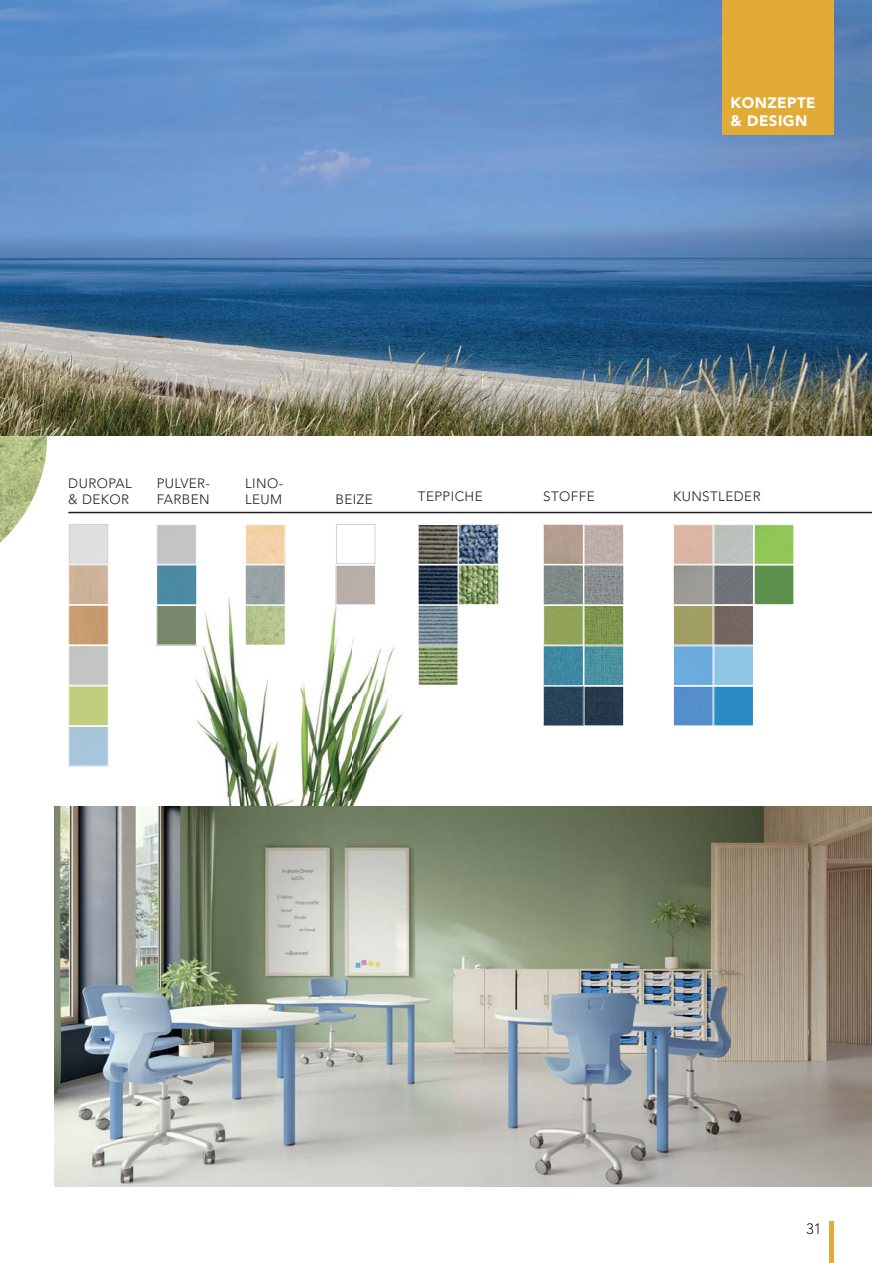
<style>
.page{position:relative;width:872px;height:1263px;background:#fff}
.page>*{position:absolute;margin:0;border:0;box-sizing:border-box;transform-origin:0 0}
.t1{font:900 15px/18px "Avenir LT";letter-spacing:.03em;color:#fff}
.t2{font:300 15px "Avenir LT";color:#231f20}
.t3{font:300 13.5px/16.2px "Avenir LT";letter-spacing:.03em;color:#231f20}
</style>
<div class="page">
<img style="left:195px;top:597px;width:209px;height:209px">
<img style="left:54px;top:806px;width:818px;height:380px">
<hr style="left:829px;top:1222px;width:4px;height:41px;background:#e1ab36">
<svg style="left:157px;top:565px;width:40px;height:40px"></svg>
<div style="left:157px;top:605px;width:39px;height:40px;background:#77886b"></div>
<div style="left:156px;top:605px;width:41px;height:40px;border:1px solid #fff"></div>
<div style="left:157px;top:525px;width:39px;height:39px;background:#c2c5c1"></div>
<div style="left:156px;top:524px;width:41px;height:41px;border:1px solid #fff"></div>
<svg style="left:245px;top:565px;width:40px;height:80px"></svg>
<div style="left:245px;top:525px;width:40px;height:39px;background:#f3d2a8"></div>
<div style="left:245px;top:524px;width:40px;height:41px;border:1px solid #fff"></div>
<img style="left:420px;top:647px;width:36px;height:37px">
<div style="left:418px;top:645px;width:40px;height:41px;border:1px solid #fff"></div>
<img style="left:460px;top:567px;width:37px;height:36px">
<svg style="left:418px;top:525px;width:40px;height:120px"></svg>
<svg style="left:460px;top:526px;width:37px;height:37px"></svg>
<div style="left:458px;top:524px;width:41px;height:41px;border:1px solid #fff"></div>
<div style="left:458px;top:565px;width:41px;height:40px;border:1px solid #fff"></div>
<img style="left:585px;top:607px;width:37px;height:117px">
<div style="left:543px;top:605px;width:40px;height:40px;background:#92a45a"></div>
<div style="left:543px;top:605px;width:40px;height:40px;border:1px solid #fff"></div>
<svg style="left:543px;top:645px;width:40px;height:81px"></svg>
<svg style="left:543px;top:524px;width:81px;height:81px"></svg>
<div style="left:583px;top:686px;width:41px;height:40px;border:1px solid #fff"></div>
<div style="left:583px;top:645px;width:41px;height:41px;border:1px solid #fff"></div>
<div style="left:583px;top:524px;width:41px;height:41px;border:1px solid #fff"></div>
<div style="left:583px;top:605px;width:41px;height:40px;border:1px solid #fff"></div>
<img style="left:675px;top:526px;width:77px;height:198px">
<svg style="left:673px;top:565px;width:40px;height:40px"></svg>
<div style="left:673px;top:605px;width:40px;height:40px;background:#a19e63"></div>
<div style="left:673px;top:605px;width:40px;height:40px;border:1px solid #fff"></div>
<div style="left:673px;top:525px;width:40px;height:39px;background:#dab5a3"></div>
<div style="left:673px;top:524px;width:40px;height:41px;border:1px solid #fff"></div>
<div style="left:713px;top:524px;width:41px;height:41px;border:1px solid #fff"></div>
<div style="left:713px;top:565px;width:41px;height:40px;border:1px solid #fff"></div>
<div style="left:713px;top:605px;width:41px;height:40px;border:1px solid #fff"></div>
<div style="left:673px;top:645px;width:40px;height:41px;border:1px solid #fff"></div>
<div style="left:673px;top:686px;width:40px;height:40px;border:1px solid #fff"></div>
<div style="left:713px;top:645px;width:41px;height:41px;border:1px solid #fff"></div>
<div style="left:713px;top:686px;width:41px;height:40px;border:1px solid #fff"></div>
<img style="left:756px;top:526px;width:36px;height:37px">
<div style="left:754px;top:524px;width:40px;height:41px;border:1px solid #fff"></div>
<div style="left:754px;top:565px;width:40px;height:40px;background:#5c904d"></div>
<div style="left:754px;top:565px;width:40px;height:40px;border:1px solid #fff"></div>
<hr style="left:68px;top:512px;width:804px;height:1px;background:#231f20">
<div style="left:68px;top:645px;width:41px;height:41px;border:1px solid #fff"></div>
<div style="left:68px;top:524px;width:40px;height:40px;border:1px solid #fff"></div>
<div style="left:68px;top:564px;width:41px;height:41px;border:1px solid #fff"></div>
<div style="left:69px;top:686px;width:39px;height:40px;background:#c1ce7e"></div>
<div style="left:68px;top:686px;width:41px;height:40px;border:1px solid #fff"></div>
<div style="left:68px;top:726px;width:41px;height:40px;border:1px solid #fff"></div>
<div style="left:68px;top:605px;width:41px;height:40px;border:1px solid #fff"></div>
<svg style="left:69px;top:524px;width:39px;height:39px"></svg>
<svg style="left:335px;top:524px;width:41px;height:82px"></svg>
<img style="left:0;top:436px;width:47px;height:107px">
<img style="left:0;top:0;width:872px;height:436px">
<div style="left:722px;top:0;width:111px;height:134px;background:#e1ab36"></div>
<p class="t1" style="left:730px;top:94px;width:87px">KONZEPTE &amp; DESIGN</p>
<p class="t1" style="left:747px;top:94px;width:87px">KONZEPTE &amp; DESIGN</p>
<p class="t3" style="left:68px;top:476px;width:65px">DUROPAL &amp; DEKOR</p>
<p class="t3" style="left:157px;top:476px;width:55px">PULVER-<br>FARBEN</p>
<p class="t3" style="left:245px;top:476px;width:40px">LINO-<br>LEUM</p>
<p class="t3" style="left:335px;top:492px;width:39px">BEIZE</p>
<p class="t3" style="left:418px;top:490px;width:66px">TEPPICHE</p>
<p class="t3" style="left:543px;top:490px;width:53px">STOFFE</p>
<p class="t3" style="left:673px;top:490px;width:89px">KUNSTLEDER</p>
<p class="t2" style="left:806px;top:1223px;width:17px">31</p>
</div>
